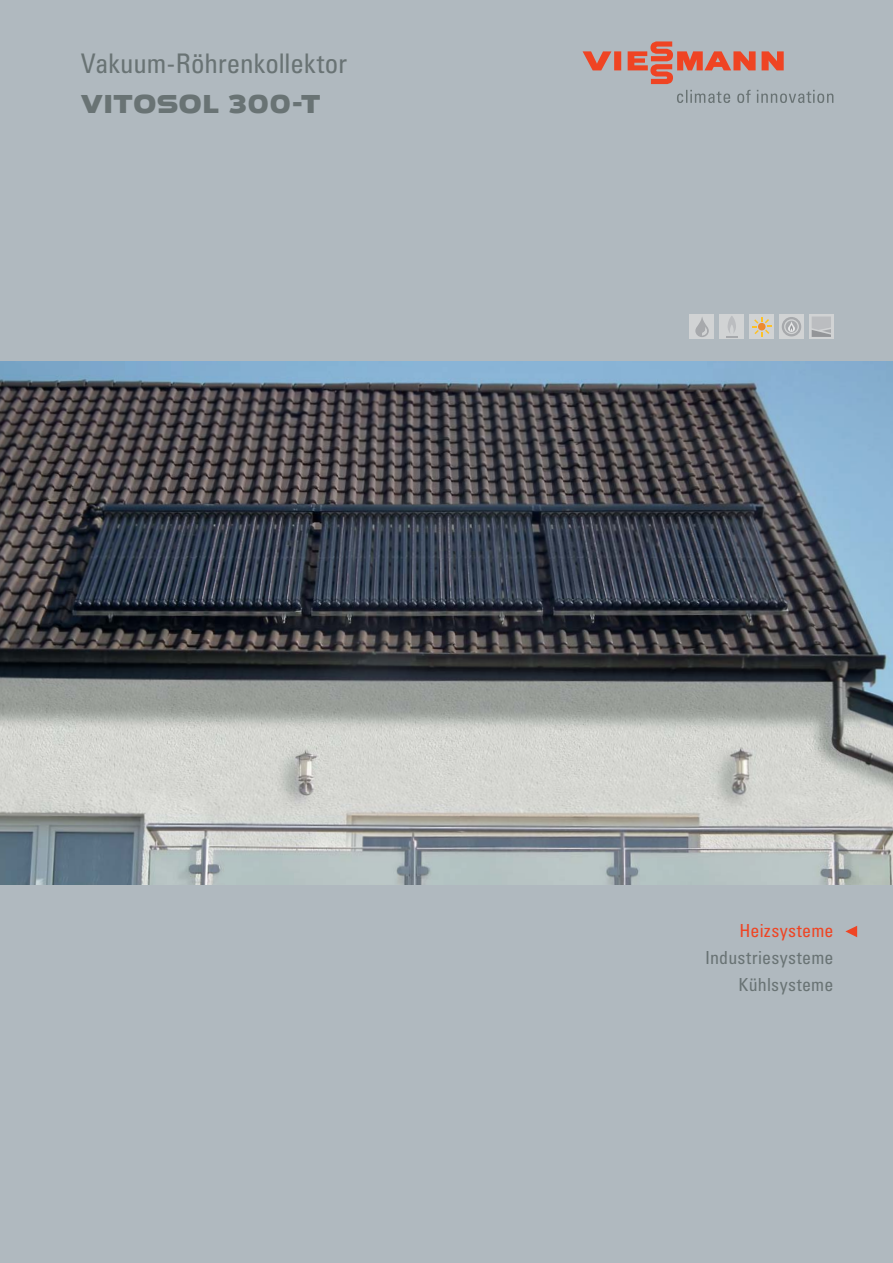
<style>
.page{position:relative;width:893px;height:1263px;background:#b0b9bf}
.page>*{position:absolute;margin:0;border:0;box-sizing:border-box;transform-origin:0 0}
.t1{font:condensed 27px "Univers LTCYR 57";letter-spacing:-.005em;color:#697374}
.t2{font:27px "VIESSMANN Normal";letter-spacing:-.01em;color:#697374}
.t3{font:condensed 18px/27px "Univers LTCYR 57";letter-spacing:.01em;color:#697374;text-align:right}
.t4{font:condensed 18px "Univers LTCYR 57";letter-spacing:.015em;color:#ef4423}
</style>
<div class="page">
<svg style="left:677px;top:90px;width:156px;height:13px"></svg>
<svg style="left:583px;top:41px;width:201px;height:43px"></svg>
<svg style="left:845px;top:926px;width:12px;height:11px"></svg>
<div style="left:720px;top:315px;width:24px;height:24px;background:#d1d3d4"></div>
<svg style="left:726px;top:316px;width:12px;height:22px"></svg>
<div style="left:690px;top:315px;width:24px;height:24px;background:#d1d3d4"></div>
<svg style="left:695px;top:317px;width:14px;height:20px"></svg>
<div style="left:809px;top:315px;width:24px;height:24px;background:#d1d3d4"></div>
<svg style="left:812px;top:316px;width:19px;height:21px"></svg>
<div style="left:750px;top:315px;width:24px;height:24px;background:#d1d3d4"></div>
<svg style="left:752px;top:317px;width:19px;height:19px"></svg>
<div style="left:779px;top:315px;width:24px;height:24px;background:#d1d3d4"></div>
<div style="left:782px;top:317px;width:19px;height:19px;background:#a7a9ac;border-radius:50%"></div>
<svg style="left:784px;top:319px;width:15px;height:15px"></svg>
<img style="left:0;top:361px;width:893px;height:523px">
<h1 class="t1" style="left:81px;top:50px;width:268px">Vakuum-Röhrenkollektor</h1>
<h1 class="t2" style="left:81px;top:86px;width:242px">VITOSOL 300-T</h1>
<p class="t4" style="left:739px;top:922px;width:96px">Heizsysteme</p>
<p class="t3" style="left:705px;top:945px;width:130px">Industriesysteme<br>Kühlsysteme</p>
</div>
